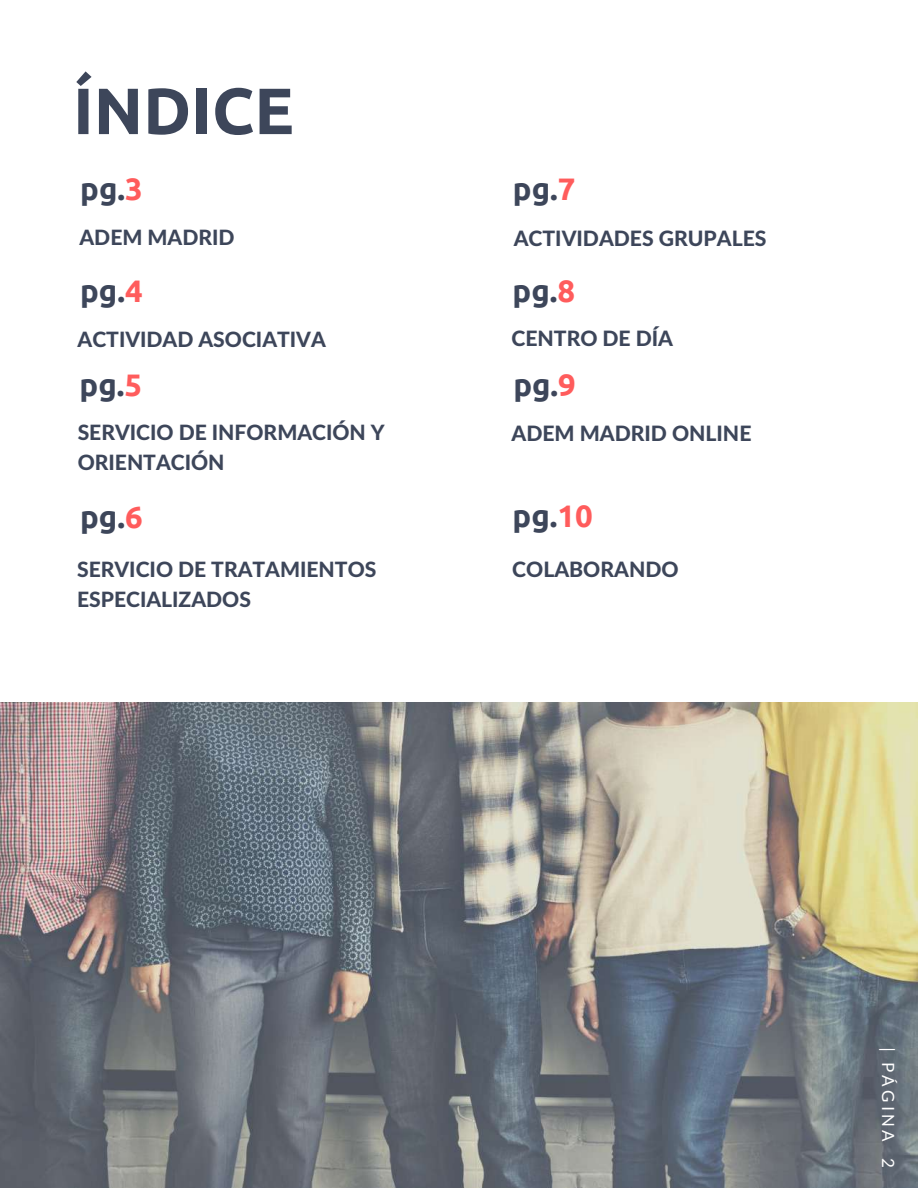
<style>
.page{position:relative;width:918px;height:1188px;background:#fff}
.page>*{position:absolute;margin:0;border:0;box-sizing:border-box;transform-origin:0 0}
.t1{font:700 65.4px "Ubuntu";color:#3d465a}
.t2{font:700 31.2px "Ubuntu";color:#3d465a}
.t3{font:800 21.15px/29.2px "Lato Latin";color:#3d465a}
.t4{font:16.8px "Lato";letter-spacing:.19em;color:#fff}
.s1{color:#ff5c5c}
</style>
<div class="page">
<img style="left:0;top:702px;width:918px;height:486px">
<h1 class="t1" style="left:73px;top:73px;width:222px">ÍNDICE</h1>
<h2 class="t2" style="left:80px;top:171px;width:64px">pg.<span class="s1">3</span></h2>
<p class="t3" style="left:80px;top:223px;width:157px">ADEM MADRID</p>
<h2 class="t2" style="left:80px;top:273px;width:64px">pg.<span class="s1">4</span></h2>
<p class="t3" style="left:78px;top:324px;width:250px">ACTIVIDAD ASOCIATIVA</p>
<h2 class="t2" style="left:80px;top:367px;width:64px">pg.<span class="s1">5</span></h2>
<p class="t3" style="left:78px;top:418px;width:309px">SERVICIO DE INFORMACIÓN Y<br>ORIENTACIÓN</p>
<h2 class="t2" style="left:80px;top:499px;width:64px">pg.<span class="s1">6</span></h2>
<p class="t3" style="left:77px;top:554px;width:301px">SERVICIO DE TRATAMIENTOS<br>ESPECIALIZADOS</p>
<h2 class="t2" style="left:513px;top:171px;width:64px">pg.<span class="s1">7</span></h2>
<p class="t3" style="left:514px;top:223px;width:254px">ACTIVIDADES GRUPALES</p>
<h2 class="t2" style="left:513px;top:273px;width:64px">pg.<span class="s1">8</span></h2>
<p class="t3" style="left:511px;top:323px;width:163px">CENTRO DE DÍA</p>
<h2 class="t2" style="left:513px;top:367px;width:64px">pg.<span class="s1">9</span></h2>
<p class="t3" style="left:512px;top:418px;width:241px">ADEM MADRID ONLINE</p>
<h2 class="t2" style="left:513px;top:498px;width:82px">pg.<span class="s1">10</span></h2>
<p class="t3" style="left:512px;top:554px;width:168px">COLABORANDO</p>
<p class="t4" style="left:899px;top:1047px;width:122px;rotate:90deg">| PÁGINA 2</p>
</div>
